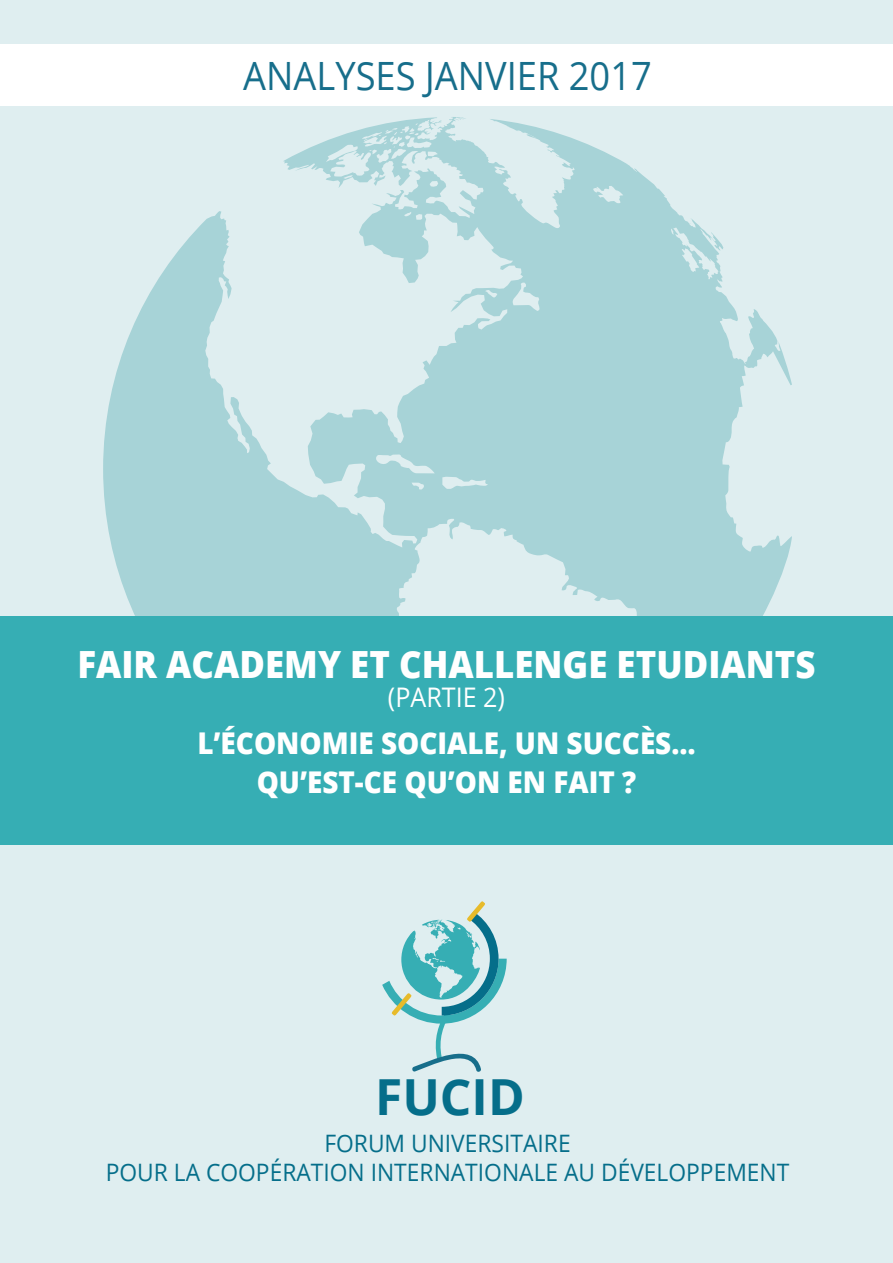
<style>
.page{position:relative;width:893px;height:1263px;background:#dfeef0}
.page>*{position:absolute;margin:0;border:0;box-sizing:border-box;transform-origin:0 0}
.t1{font:700 49.65px "Open Sans";color:#056e8a}
.t2{font:39px "Open Sans";color:#176e8b;scale:.93 1}
.t3{font:800 37.5px "Open Sans";color:#fff;scale:.93 1}
.t4{font:800 30px "Open Sans";color:#fff;scale:.93 1}
.t5{font:27px "Open Sans";color:#fff;scale:.93 1}
.t6{font:24px "Open Sans";color:#056e8a;scale:.95 1}
</style>
<div class="page">
<svg style="left:103px;top:117px;width:689px;height:499px;fill:#a7d3d7"></svg>
<div style="left:0;top:616px;width:893px;height:229px;background:#36aeb4"></div>
<div style="left:0;top:45px;width:893px;height:61px;background:#fff"></div>
<svg style="left:382px;top:901px;width:125px;height:171px"></svg>
<p class="t2" style="left:243px;top:49px;width:441px">ANALYSES JANVIER 2017</p>
<p class="t3" style="left:77px;top:636px;width:795px">FAIR ACADEMY ET CHALLENGE ETUDIANTS</p>
<p class="t5" style="left:388px;top:679px;width:127px">(PARTIE 2)</p>
<p class="t4" style="left:197px;top:720px;width:537px">L’ÉCONOMIE SOCIALE, UN SUCCÈS…</p>
<p class="t4" style="left:257px;top:759px;width:410px">QU’EST-CE QU’ON EN FAIT ?</p>
<h1 class="t1" style="left:375px;top:1062px;width:151px">FUCID</h1>
<p class="t6" style="left:324px;top:1127px;width:261px">FORUM UNIVERSITAIRE</p>
<p class="t6" style="left:106px;top:1156px;width:721px">POUR LA COOPÉRATION INTERNATIONALE AU DÉVELOPPEMENT</p>
</div>
